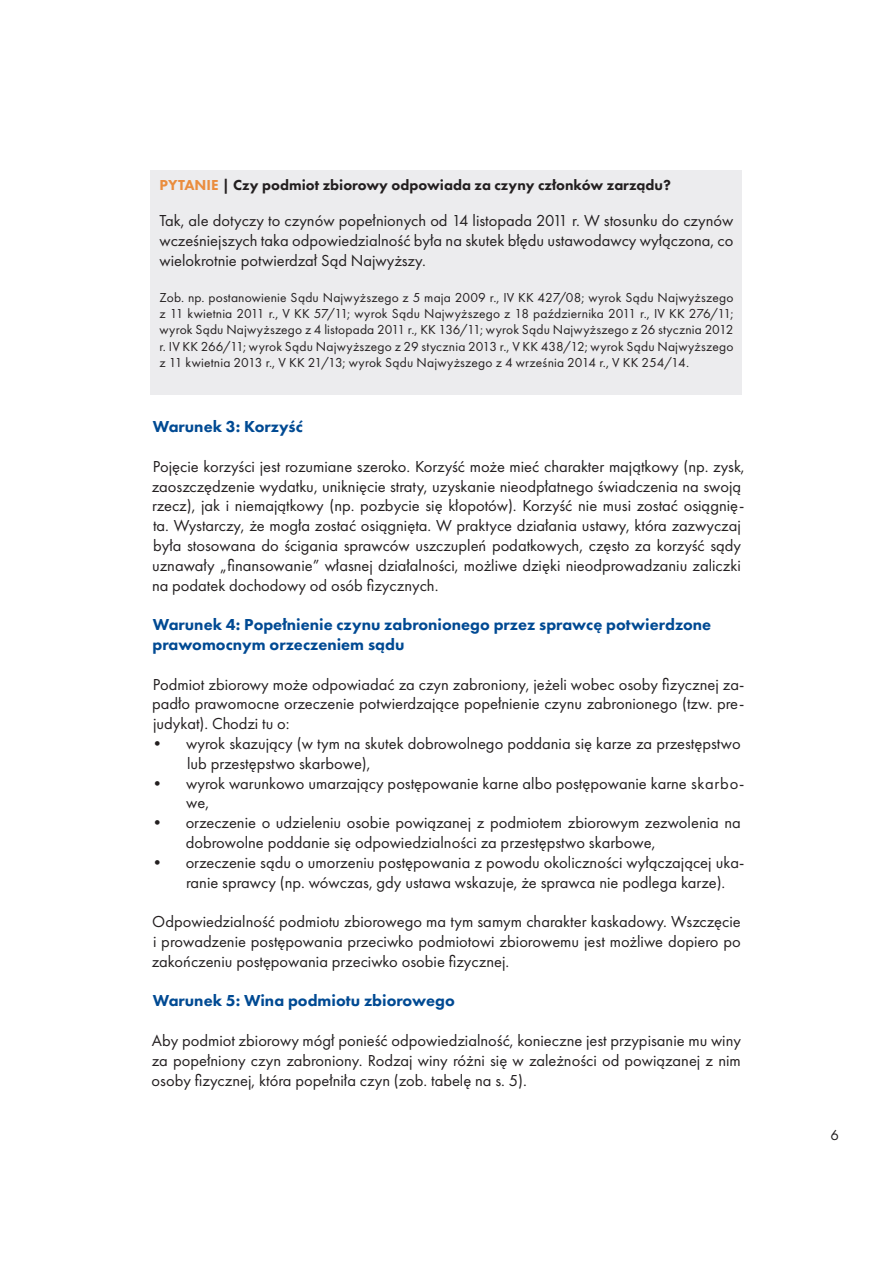
<style>
.page{position:relative;width:893px;height:1263px;background:#fff}
.page>*{position:absolute;margin:0;border:0;box-sizing:border-box;transform-origin:0 0}
.Akapit{font:16.5px/19.8px "Futura PT";color:#231f20}
.Akapit-2{font:800 16.5px/19.8px "Futura PT";color:#004a93}
.Akapit-3{font:800 15px "Futura PT";color:#231f20}
.t1{font:15px "Futura PT";color:#231f20}
.Akapit-4{font:13.5px/16.2px "Futura PT";letter-spacing:.01em;color:#231f20;text-align:justify}
.s1{color:#ea8d3e}
</style>
<div class="page">
<div style="left:151px;top:170px;width:591px;height:224px;background:#ececee"></div>
<p class="Akapit-3" style="left:159px;top:176px;width:513px"><span class="s1">PYTANIE</span> | Czy podmiot zbiorowy odpowiada za czyny członków zarządu?</p>
<p class="Akapit" style="left:159px;top:211px;width:576px;text-align:justify">Tak, ale dotyczy to czynów popełnionych od 14 listopada 2011 r. W stosunku do czynów wcześniejszych taka odpowiedzialność była na skutek błędu ustawodawcy wyłączona, co wielokrotnie potwierdzał Sąd Najwyższy.</p>
<p class="Akapit-4" style="left:159px;top:289px;width:576px">Zob. np. postanowienie Sądu Najwyższego z 5 maja 2009 r., IV KK 427/08; wyrok Sądu Najwyższego z 11 kwietnia 2011 r., V KK 57/11; wyrok Sądu Najwyższego z 18 października 2011 r., IV KK 276/11; wyrok Sądu Najwyższego z 4 listopada 2011 r., KK 136/11; wyrok Sądu Najwyższego z 26 stycznia 2012 r. IV KK 266/11; wyrok Sądu Najwyższego z 29 stycznia 2013 r., V KK 438/12; wyrok Sądu Najwyższego z 11 kwietnia 2013 r., V KK 21/13; wyrok Sądu Najwyższego z 4 września 2014 r., V KK 254/14.</p>
<p class="Akapit-2" style="left:153px;top:416px;width:152px">Warunek 3: Korzyść</p>
<p class="Akapit" style="left:152px;top:456px;width:594px">Pojęcie korzyści jest rozumiane szeroko. Korzyść może mieć charakter majątkowy (np. zysk, zaoszczędzenie wydatku, uniknięcie straty, uzyskanie nieodpłatnego świadczenia na swoją rzecz), jak i niemajątkowy (np. pozbycie się kłopotów). Korzyść nie musi zostać osiągnię&shy;ta. Wystarczy, że mogła zostać osiągnięta. W praktyce działania ustawy, która zazwyczaj była stosowana do ścigania sprawców uszczupleń podatkowych, często za korzyść sądy uznawały „finansowanie” własnej działalności, możliwe dzięki nieodprowadzaniu zaliczki na podatek dochodowy od osób fizycznych.</p>
<p class="Akapit-2" style="left:153px;top:614px;width:560px">Warunek 4: Popełnienie czynu zabronionego przez sprawcę potwierdzone prawomocnym orzeczeniem sądu</p>
<p class="Akapit" style="left:152px;top:674px;width:594px;text-align:justify">Podmiot zbiorowy może odpowiadać za czyn zabroniony, jeżeli wobec osoby fizycznej za&shy;padło prawomocne orzeczenie potwierdzające popełnienie czynu zabronionego (tzw. pre&shy;judykat). Chodzi tu o:</p>
<p class="Akapit" style="left:187px;top:733px;width:555px;text-indent:-38px">• wyrok skazujący (w tym na skutek dobrowolnego poddania się karze za przestępstwo lub przestępstwo skarbowe),</p>
<p class="Akapit" style="left:186px;top:773px;width:560px;text-indent:-37px">• wyrok warunkowo umarzający postępowanie karne albo postępowanie karne skarbo&shy;we,</p>
<p class="Akapit" style="left:186px;top:813px;width:557px;text-indent:-37px">• orzeczenie o udzieleniu osobie powiązanej z podmiotem zbiorowym zezwolenia na dobrowolne poddanie się odpowiedzialności za przestępstwo skarbowe,</p>
<p class="Akapit" style="left:186px;top:852px;width:560px;text-indent:-37px">• orzeczenie sądu o umorzeniu postępowania z powodu okoliczności wyłączającej uka&shy;ranie sprawcy (np. wówczas, gdy ustawa wskazuje, że sprawca nie podlega karze).</p>
<p class="Akapit" style="left:152px;top:912px;width:590px;text-align:justify">Odpowiedzialność podmiotu zbiorowego ma tym samym charakter kaskadowy. Wszczęcie i prowadzenie postępowania przeciwko podmiotowi zbiorowemu jest możliwe dopiero po zakończeniu postępowania przeciwko osobie fizycznej.</p>
<p class="Akapit-2" style="left:153px;top:991px;width:304px">Warunek 5: Wina podmiotu zbiorowego</p>
<p class="Akapit" style="left:152px;top:1030px;width:591px;text-align:justify">Aby podmiot zbiorowy mógł ponieść odpowiedzialność, konieczne jest przypisanie mu winy za popełniony czyn zabroniony. Rodzaj winy różni się w zależności od powiązanej z nim osoby fizycznej, która popełniła czyn (zob. tabelę na s. 5).</p>
<p class="t1" style="left:830px;top:1126px;width:10px">6</p>
</div>
